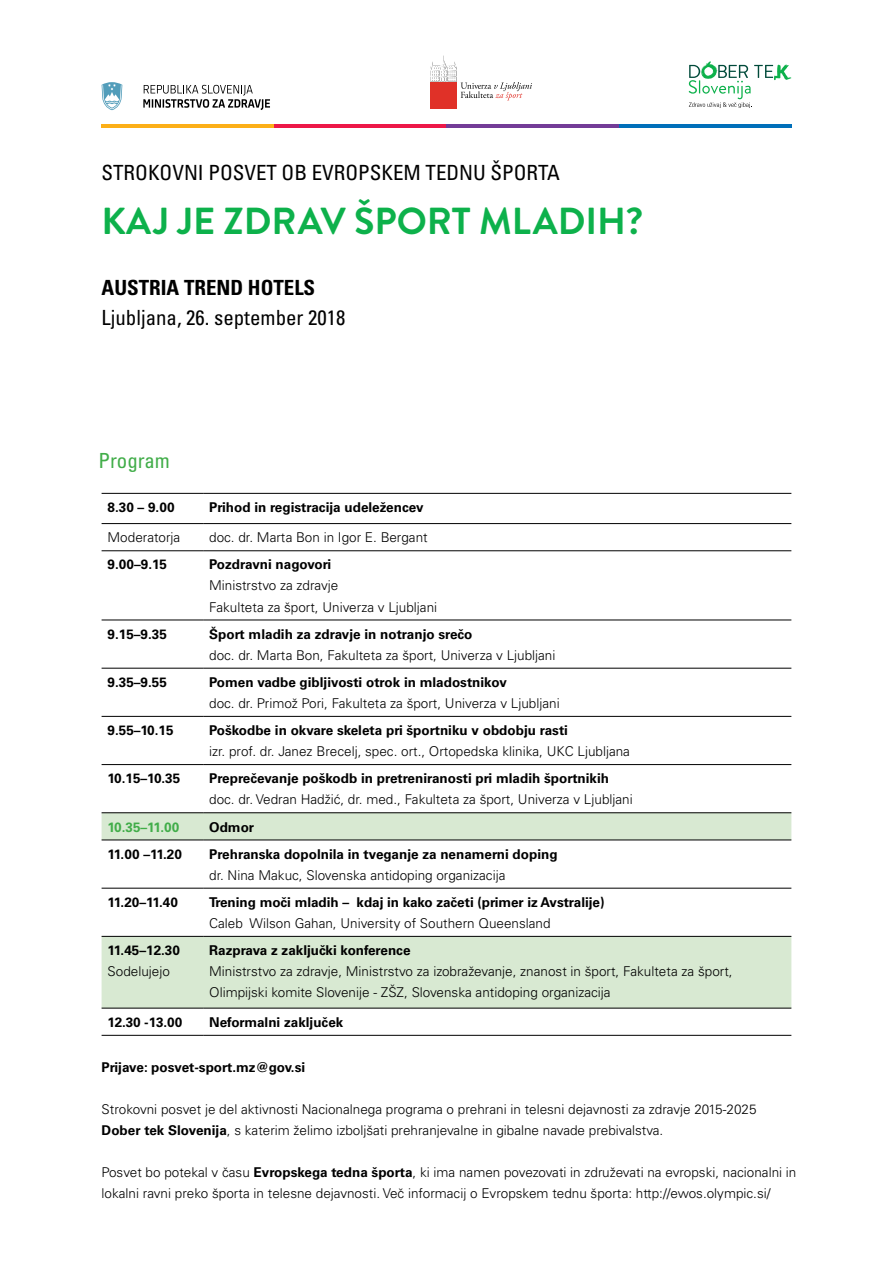
<style>
.page{position:relative;width:893px;height:1263px;background:#fff}
.page>*{position:absolute;margin:0;border:0;box-sizing:border-box;transform-origin:0 0}
.t1{font:700 37.65px "Brandon Grotesque";color:#0db14b}
.t2{font:condensed 20.85px "Univers LT Std";color:#000}
.t3{font:700 condensed 20.85px "Univers LT67";color:#000}
.t4{font:condensed 20.85px "Univers LT Std";letter-spacing:-.005em;color:#41ad49}
.t5{font:300 13.5px/21px "Univers LT45";color:#000}
.t6{font:700 13.5px "Univers CE";color:#000}
.t7{font:700 13.5px "Univers CE";letter-spacing:-.03em;color:#41ad49}
.s1{font-family:"Univers CE";font-weight:700}
</style>
<div class="page">
<svg style="left:102px;top:813px;width:689px;height:195px;fill:#d8e9d2"></svg>
<hr style="left:102px;top:493px;width:101px;height:1px;background:#000">
<hr style="left:203px;top:493px;width:588px;height:1px;background:#000">
<hr style="left:102px;top:523px;width:101px;height:1px;background:#000">
<hr style="left:203px;top:523px;width:588px;height:1px;background:#000">
<hr style="left:102px;top:550px;width:101px;height:1px;background:#000">
<hr style="left:203px;top:550px;width:588px;height:1px;background:#000">
<hr style="left:102px;top:620px;width:101px;height:1px;background:#000">
<hr style="left:203px;top:620px;width:588px;height:1px;background:#000">
<hr style="left:102px;top:668px;width:101px;height:1px;background:#000">
<hr style="left:203px;top:668px;width:588px;height:1px;background:#000">
<hr style="left:102px;top:716px;width:101px;height:1px;background:#000">
<hr style="left:203px;top:716px;width:588px;height:1px;background:#000">
<hr style="left:102px;top:764px;width:101px;height:1px;background:#000">
<hr style="left:203px;top:764px;width:588px;height:1px;background:#000">
<hr style="left:102px;top:812px;width:101px;height:1px;background:#000">
<hr style="left:203px;top:812px;width:588px;height:1px;background:#000">
<hr style="left:102px;top:840px;width:101px;height:1px;background:#000">
<hr style="left:203px;top:840px;width:588px;height:1px;background:#000">
<hr style="left:102px;top:888px;width:101px;height:1px;background:#000">
<hr style="left:203px;top:888px;width:588px;height:1px;background:#000">
<hr style="left:102px;top:936px;width:101px;height:1px;background:#000">
<hr style="left:203px;top:936px;width:588px;height:1px;background:#000">
<hr style="left:102px;top:1008px;width:101px;height:1px;background:#000">
<hr style="left:203px;top:1008px;width:588px;height:1px;background:#000">
<hr style="left:102px;top:1035px;width:101px;height:1px;background:#000">
<hr style="left:203px;top:1035px;width:588px;height:1px;background:#000">
<hr style="left:102px;top:124px;width:172px;height:4px;background:#fcaf17">
<hr style="left:274px;top:124px;width:172px;height:4px;background:#ed1848">
<hr style="left:446px;top:124px;width:173px;height:4px;background:#733c97">
<hr style="left:619px;top:124px;width:172px;height:4px;background:#006fba">
<svg style="left:102px;top:82px;width:20px;height:28px"></svg>
<svg style="left:143px;top:85px;width:127px;height:25px"></svg>
<div style="left:431px;top:83px;width:26px;height:26px;background:#e03128"></div>
<svg style="left:430px;top:56px;width:102px;height:44px"></svg>
<svg style="left:689px;top:61px;width:102px;height:47px"></svg>
<h2 class="t2" style="left:102px;top:160px;width:460px">STROKOVNI POSVET OB EVROPSKEM TEDNU ŠPORTA</h2>
<h1 class="t1" style="left:102px;top:195px;width:543px">KAJ JE ZDRAV ŠPORT MLADIH?</h1>
<h2 class="t3" style="left:102px;top:275px;width:215px">AUSTRIA TREND HOTELS</h2>
<h2 class="t2" style="left:102px;top:304px;width:245px">Ljubljana, 26. september 2018</h2>
<h2 class="t4" style="left:99px;top:447px;width:73px">Program</h2>
<p class="t6" style="left:108px;top:499px;width:69px">8.30 – 9.00</p>
<p class="t6" style="left:209px;top:499px;width:216px">Prihod in registracija udeležencev</p>
<p class="t5" style="left:108px;top:527px;width:74px">Moderatorja</p>
<p class="t5" style="left:209px;top:526px;width:220px">doc. dr. Marta Bon in Igor E. Bergant</p>
<p class="t6" style="left:108px;top:557px;width:61px">9.00–9.15</p>
<p class="t6" style="left:209px;top:557px;width:124px">Pozdravni nagovori</p>
<p class="t5" style="left:209px;top:575px;width:230px">Ministrstvo za zdravje<br>Fakulteta za šport, Univerza v Ljubljani</p>
<p class="t6" style="left:108px;top:626px;width:61px">9.15–9.35</p>
<p class="t6" style="left:209px;top:626px;width:265px">Šport mladih za zdravje in notranjo srečo</p>
<p class="t5" style="left:209px;top:644px;width:348px">doc. dr. Marta Bon, Fakulteta za šport, Univerza v Ljubljani</p>
<p class="t6" style="left:108px;top:674px;width:61px">9.35–9.55</p>
<p class="t6" style="left:209px;top:674px;width:299px">Pomen vadbe gibljivosti otrok in mladostnikov</p>
<p class="t5" style="left:209px;top:693px;width:352px">doc. dr. Primož Pori, Fakulteta za šport, Univerza v Ljubljani</p>
<p class="t6" style="left:108px;top:722px;width:67px">9.55–10.15</p>
<p class="t6" style="left:209px;top:722px;width:360px">Poškodbe in okvare skeleta pri športniku v obdobju rasti</p>
<p class="t5" style="left:209px;top:741px;width:422px">izr. prof. dr. Janez Brecelj, spec. ort., Ortopedska klinika, UKC Ljubljana</p>
<p class="t6" style="left:108px;top:771px;width:74px">10.15–10.35</p>
<p class="t6" style="left:209px;top:771px;width:401px">Preprečevanje poškodb in pretreniranosti pri mladih športnikih</p>
<p class="t5" style="left:209px;top:789px;width:425px">doc. dr. Vedran Hadžić, dr. med., Fakulteta za šport, Univerza v Ljubljani</p>
<p class="t7" style="left:108px;top:819px;width:73px">10.35–11.00</p>
<p class="t6" style="left:209px;top:819px;width:46px">Odmor</p>
<p class="t6" style="left:108px;top:846px;width:76px">11.00 –11.20</p>
<p class="t6" style="left:209px;top:846px;width:350px">Prehranska dopolnila in tveganje za nenamerni doping</p>
<p class="t5" style="left:209px;top:864px;width:298px">dr. Nina Makuc, Slovenska antidoping organizacija</p>
<p class="t6" style="left:108px;top:894px;width:72px">11.20–11.40</p>
<p class="t6" style="left:209px;top:894px;width:397px">Trening moči mladih – kdaj in kako začeti (primer iz Avstralije)</p>
<p class="t5" style="left:209px;top:913px;width:343px">Caleb Wilson Gahan, University of Southern Queensland</p>
<p class="t6" style="left:108px;top:942px;width:74px">11.45–12.30</p>
<p class="t5" style="left:108px;top:961px;width:64px">Sodelujejo</p>
<p class="t6" style="left:209px;top:942px;width:203px">Razprava z zaključki konference</p>
<p class="t5" style="left:209px;top:961px;width:525px">Ministrstvo za zdravje, Ministrstvo za izobraževanje, znanost in šport, Fakulteta za šport,<br>Olimpijski komite Slovenije - ZŠZ, Slovenska antidoping organizacija</p>
<p class="t6" style="left:108px;top:1014px;width:76px">12.30 -13.00</p>
<p class="t6" style="left:209px;top:1014px;width:136px">Neformalni zaključek</p>
<p class="t6" style="left:102px;top:1059px;width:205px">Prijave: posvet-sport.mz@gov.si</p>
<p class="t5" style="left:102px;top:1098px;width:656px">Strokovni posvet je del aktivnosti Nacionalnega programa o prehrani in telesni dejavnosti za zdravje 2015-2025<br><span class="s1">Dober tek Slovenija</span>, s katerim želimo izboljšati prehranjevalne in gibalne navade prebivalstva.</p>
<p class="t5" style="left:102px;top:1161px;width:696px">Posvet bo potekal v času <span class="s1">Evropskega tedna športa</span>, ki ima namen povezovati in združevati na evropski, nacionalni in lokalni ravni preko športa in telesne dejavnosti. Več informacij o Evropskem tednu športa: http://ewos.olympic.si/</p>
</div>
